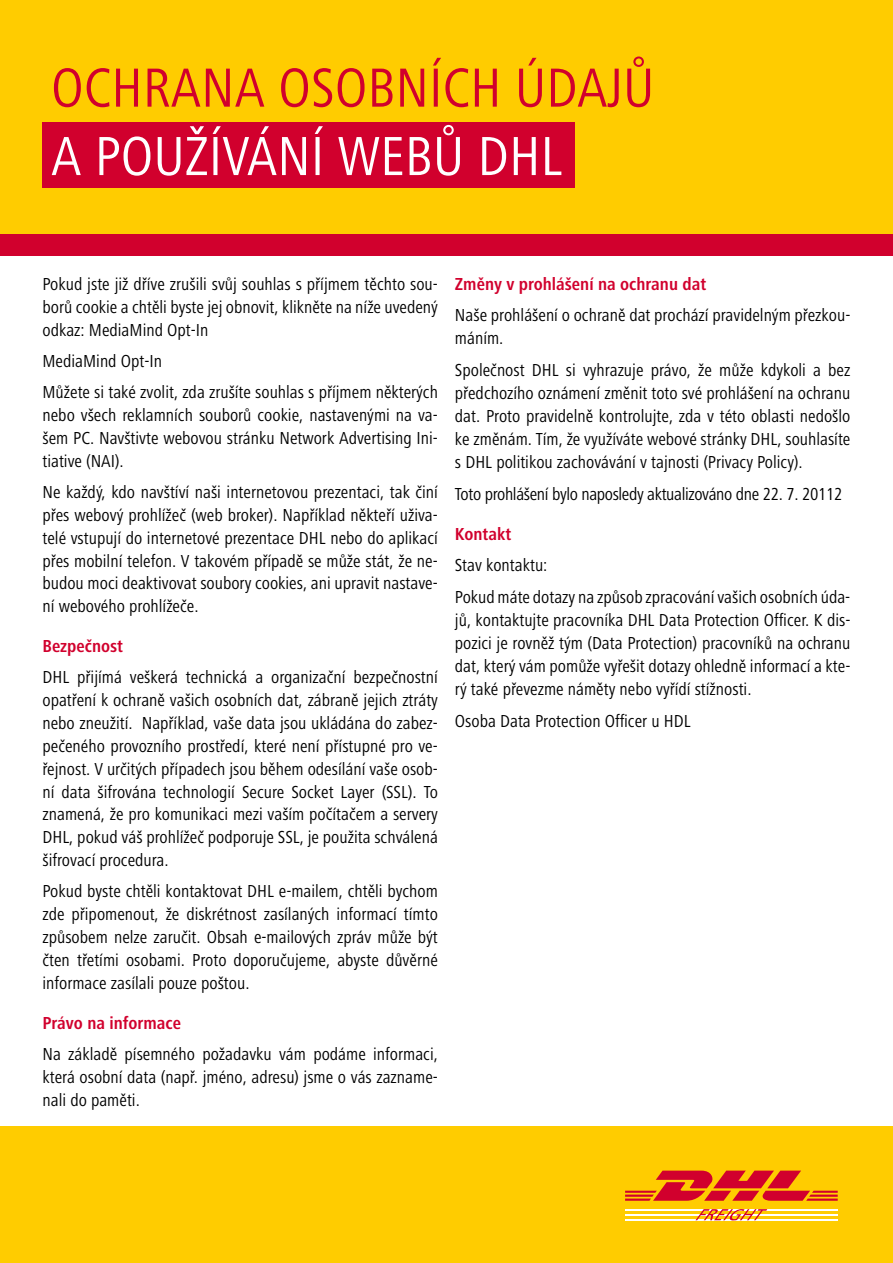
<style>
.page{position:relative;width:893px;height:1263px;background:#fff}
.page>*{position:absolute;margin:0;border:0;box-sizing:border-box;transform-origin:0 0}
.t1{font:condensed 57px "Frutiger Next LTCE";color:#d1002d}
.t2{font:condensed 57px "Frutiger Next LTCE";color:#fff}
.t3{font:condensed 18px/22.8px "Frutiger Next LTCE";color:#000;text-align:justify}
.t4{font:700 condensed 18px "Frutiger Next LTCE";color:#d1002d}
.t5{font:condensed 18px "Frutiger Next LTCE";letter-spacing:-.02em;color:#000}
</style>
<div class="page">
<div style="left:0;top:0;width:893px;height:242px;background:#fc0"></div>
<div style="left:0;top:1127px;width:893px;height:136px;background:#fc0"></div>
<div style="left:0;top:234px;width:893px;height:21px;background:#d1002d"></div>
<svg style="left:625px;top:1170px;width:213px;height:31px"></svg>
<hr style="left:625px;top:1219px;width:213px;height:1px;background:#fff">
<hr style="left:625px;top:1209px;width:213px;height:1px;background:#fff">
<hr style="left:625px;top:1214px;width:213px;height:1px;background:#fff">
<svg style="left:695px;top:1209px;width:72px;height:11px"></svg>
<div style="left:43px;top:122px;width:532px;height:66px;background:#d1002d"></div>
<h1 class="t1" style="left:51px;top:56px;width:605px">OCHRANA OSOBNÍCH ÚDAJŮ</h1>
<h1 class="t2" style="left:51px;top:124px;width:513px">A POUŽÍVÁNÍ WEBŮ DHL</h1>
<p class="t3" style="left:43px;top:273px;width:397px">Pokud jste již dříve zrušili svůj souhlas s příjmem těchto sou&shy;borů cookie a chtěli byste jej obnovit, klikněte na níže uvedený odkaz: MediaMind Opt-In</p>
<p class="t3" style="left:43px;top:345px;width:397px;line-height:31.3px">MediaMind Opt-In<br>Můžete si také zvolit, zda zrušíte souhlas s příjmem některých</p>
<p class="t3" style="left:43px;top:404px;width:397px">nebo všech reklamních souborů cookie, nastavenými na va&shy;šem PC. Navštivte webovou stránku Network Advertising Ini&shy;tiative (NAI).</p>
<p class="t3" style="left:42px;top:481px;width:397px">Ne každý, kdo navštíví naši internetovou prezentaci, tak činí přes webový prohlížeč (web broker). Například někteří uživa&shy;telé vstupují do internetové prezentace DHL nebo do aplikací přes mobilní telefon. V takovém případě se může stát, že ne&shy;budou moci deaktivovat soubory cookies, ani upravit nastave&shy;ní webového prohlížeče.</p>
<p class="t4" style="left:42px;top:636px;width:82px">Bezpečnost</p>
<p class="t3" style="left:42px;top:666px;width:397px">DHL přijímá veškerá technická a organizační bezpečnostní opatření k ochraně vašich osobních dat, zábraně jejich ztráty nebo zneužití. Například, vaše data jsou ukládána do zabez&shy;pečeného provozního prostředí, které není přístupné pro ve&shy;řejnost. V určitých případech jsou během odesílání vaše osob&shy;ní data šifrována technologií Secure Socket Layer (SSL). To znamená, že pro komunikaci mezi vaším počítačem a servery DHL, pokud váš prohlížeč podporuje SSL, je použita schválená šifrovací procedura.</p>
<p class="t3" style="left:42px;top:880px;width:397px">Pokud byste chtěli kontaktovat DHL e-mailem, chtěli bychom zde připomenout, že diskrétnost zasílaných informací tímto způsobem nelze zaručit. Obsah e-mailových zpráv může být čten třetími osobami. Proto doporučujeme, abyste důvěrné informace zasílali pouze poštou.</p>
<p class="t4" style="left:42px;top:1012px;width:140px">Právo na informace</p>
<p class="t3" style="left:42px;top:1042px;width:397px">Na základě písemného požadavku vám podáme informaci, která osobní data (např. jméno, adresu) jsme o vás zazname&shy;nali do paměti.</p>
<p class="t4" style="left:455px;top:274px;width:253px">Změny v prohlášení na ochranu dat</p>
<p class="t3" style="left:455px;top:304px;width:397px">Naše prohlášení o ochraně dat prochází pravidelným přezkou&shy;máním.</p>
<p class="t3" style="left:455px;top:359px;width:397px">Společnost DHL si vyhrazuje právo, že může kdykoli a bez předchozího oznámení změnit toto své prohlášení na ochranu dat. Proto pravidelně kontrolujte, zda v této oblasti nedošlo ke změnám. Tím, že využíváte webové stránky DHL, souhlasíte s DHL politikou zachovávání v tajnosti (Privacy Policy).</p>
<p class="t5" style="left:455px;top:484px;width:389px">Toto prohlášení bylo naposledy aktualizováno dne 22. 7. 20112</p>
<p class="t4" style="left:455px;top:524px;width:58px">Kontakt</p>
<p class="t3" style="left:455px;top:550px;width:397px;line-height:31.5px">Stav kontaktu:<br>Pokud máte dotazy na způsob zpracování vašich osobních úda-</p>
<p class="t3" style="left:455px;top:609px;width:397px">jů, kontaktujte pracovníka DHL Data Protection Officer. K dis&shy;pozici je rovněž tým (Data Protection) pracovníků na ochranu dat, který vám pomůže vyřešit dotazy ohledně informací a kte&shy;rý také převezme náměty nebo vyřídí stížnosti.</p>
<p class="t3" style="left:455px;top:709px;width:237px">Osoba Data Protection Officer u HDL</p>
</div>
